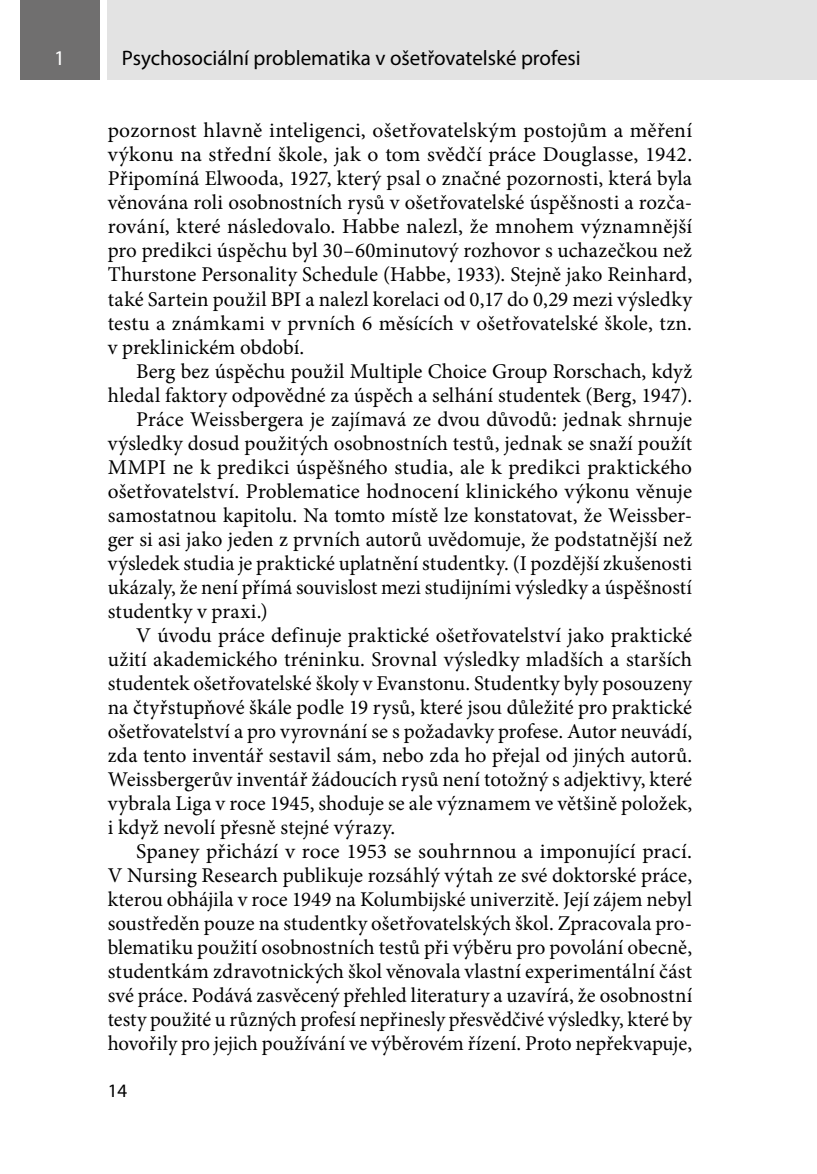
<style>
.page{position:relative;width:817px;height:1174px;background:#fff}
.page>*{position:absolute;margin:0;border:0;box-sizing:border-box;transform-origin:0 0}
._3_zakladni_s_odrazk{font:21px/24px "Minion Pro";color:#000;text-align:justify}
.t1{font:21px "Myriad Pro";color:#000}
.t2{font:21px "Myriad Pro";color:#fff}
.t3{font:19px "Myriad Pro";color:#000}
</style>
<div class="page">
<div style="left:108px;top:0;width:708px;height:79px;background:#e3e3e3"></div>
<div style="left:20px;top:0;width:79px;height:79px;background:#706f6f"></div>
<p class="t2" style="left:54px;top:45px;width:12px">1</p>
<p class="t1" style="left:122px;top:45px;width:460px">Psychosociální problematika v ošetřovatelské profesi</p>
<p class="_3_zakladni_s_odrazk" style="left:108px;top:119px;width:586px">pozornost hlavně inteligenci, ošetřovatelským postojům a měření výkonu na střední škole, jak o tom svědčí práce Douglasse, 1942.<br>Připomíná Elwooda, 1927, který psal o značné pozornosti, která byla věnována roli osobnostních rysů v ošetřovatelské úspěšnosti a rozča&shy;rování, které následovalo. Habbe nalezl, že mnohem významnější pro predikci úspěchu byl 30–60minutový rozhovor s uchazečkou než Thurstone Personality Schedule (Habbe, 1933). Stejně jako Reinhard, také Sartein použil BPI a nalezl korelaci od 0,17 do 0,29 mezi výsledky testu a známkami v prvních 6 měsících v ošetřovatelské škole, tzn. v preklinickém období.</p>
<p class="_3_zakladni_s_odrazk" style="left:108px;top:359px;width:585px;text-align:right">Berg bez úspěchu použil Multiple Choice Group Rorschach, když hledal faktory odpovědné za úspěch a selhání studentek (Berg, 1947).</p>
<p class="_3_zakladni_s_odrazk" style="left:108px;top:407px;width:585px;text-indent:28px">Práce Weissbergera je zajímavá ze dvou důvodů: jednak shrnuje výsledky dosud použitých osobnostních testů, jednak se snaží použít MMPI ne k predikci úspěšného studia, ale k predikci praktického ošetřovatelství. Problematice hodnocení klinického výkonu věnuje samostatnou kapitolu. Na tomto místě lze konstatovat, že Weissber&shy;ger si asi jako jeden z prvních autorů uvědomuje, že podstatnější než výsledek studia je praktické uplatnění studentky. (I pozdější zkušenosti ukázaly, že není přímá souvislost mezi studijními výsledky a úspěšností studentky v praxi.)</p>
<p class="_3_zakladni_s_odrazk" style="left:108px;top:623px;width:586px;text-indent:28px">V úvodu práce definuje praktické ošetřovatelství jako praktické užití akademického tréninku. Srovnal výsledky mladších a starších studentek ošetřovatelské školy v Evanstonu. Studentky byly posouzeny na čtyřstupňové škále podle 19 rysů, které jsou důležité pro praktické ošetřovatelství a pro vyrovnání se s požadavky profese. Autor neuvádí, zda tento inventář sestavil sám, nebo zda ho přejal od jiných autorů.<br>Weissbergerův inventář žádoucích rysů není totožný s adjektivy, které vybrala Liga v roce 1945, shoduje se ale významem ve většině položek, i když nevolí přesně stejné výrazy.</p>
<p class="_3_zakladni_s_odrazk" style="left:108px;top:839px;width:586px;text-indent:28px">Spaney přichází v roce 1953 se souhrnnou a imponující prací.<br>V Nursing Research publikuje rozsáhlý výtah ze své doktorské práce, kterou obhájila v roce 1949 na Kolumbijské univerzitě. Její zájem nebyl soustředěn pouze na studentky ošetřovatelských škol. Zpracovala pro&shy;blematiku použití osobnostních testů při výběru pro povolání obecně, studentkám zdravotnických škol věnovala vlastní experimentální část své práce. Podává zasvěcený přehled literatury a uzavírá, že osobnostní testy použité u různých profesí nepřinesly přesvědčivé výsledky, které by hovořily pro jejich používání ve výběrovém řízení. Proto nepřekvapuje,</p>
<p class="t3" style="left:108px;top:1078px;width:21px">14</p>
</div>
